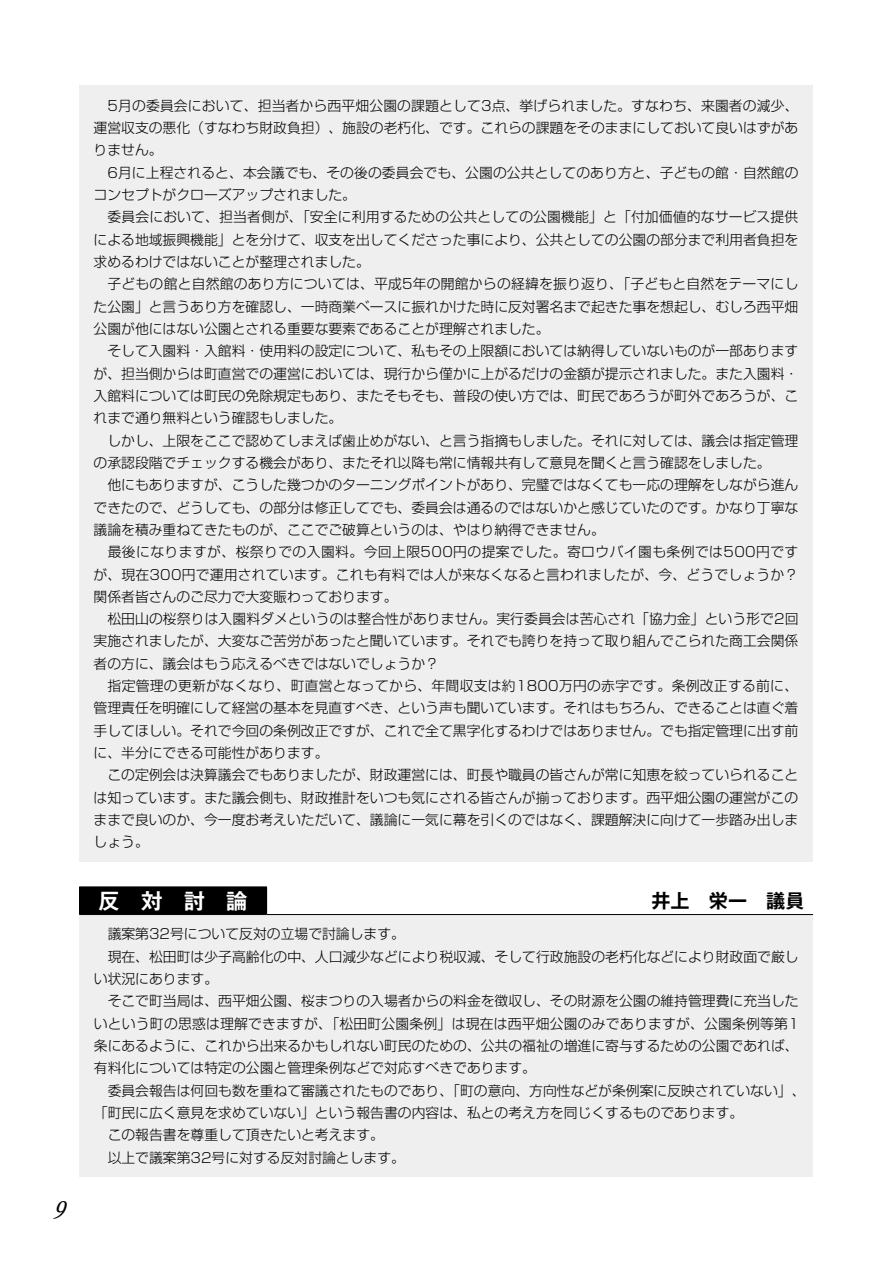
<style>
.page{position:relative;width:893px;height:1263px;background:#fff}
.page>*{position:absolute;margin:0;border:0;box-sizing:border-box;transform-origin:0 0}
.t1{font:italic 27.6px "DF Lei Ga So Std W5";color:#000;scale:.8 1}
.t2{font:700 21.3px "Gothic MB101 Pro De";color:#fff}
.t3{font:700 19.2px "Gothic MB101 Pro De";color:#000}
.t4{font:300 13.8px/22.4px "Shin Go Pro";color:#000}
.t5{font:300 13.8px "Shin Go Pro";letter-spacing:.03em;color:#000}
</style>
<div class="page">
<div style="left:80px;top:887px;width:187px;height:27px;background:#000"></div>
<div style="left:80px;top:914px;width:733px;height:263px;background:#efefef"></div>
<hr style="left:267px;top:914px;width:546px;height:1px;background:#000">
<hr style="left:79px;top:886px;width:188px;height:1px;background:#000">
<svg style="left:79px;top:887px;width:1px;height:27px"></svg>
<hr style="left:79px;top:914px;width:188px;height:1px;background:#000">
<div style="left:79px;top:86px;width:734px;height:776px;background:#efefef"></div>
<h1 class="t1" style="left:52px;top:1194px;width:28px">9</h1>
<p class="t4" style="left:94px;top:93px;width:707px;text-align:justify">　５月の委員会において、担当者から西平畑公園の課題として３点、挙げられました。すなわち、来園者の減少、運営収支の悪化（すなわち財政負担）、施設の老朽化、です。これらの課題をそのままにしておいて良いはずがありません。</p>
<p class="t4" style="left:94px;top:160px;width:706px;text-indent:14px">６月に上程されると、本会議でも、その後の委員会でも、公園の公共としてのあり方と、子どもの館・自然館のコンセプトがクローズアップされました。<br>　委員会において、担当者側が、「安全に利用するための公共としての公園機能」と「付加価値的なサービス提供による地域振興機能」とを分けて、収支を出してくださった事により、公共としての公園の部分まで利用者負担を求めるわけではないことが整理されました。<br>　子どもの館と自然館のあり方については、平成５年の開館からの経緯を振り返り、「子どもと自然をテーマにした公園」と言うあり方を確認し、一時商業ベースに振れかけた時に反対署名まで起きた事を想起し、むしろ西平畑公園が他にはない公園とされる重要な要素であることが理解されました。<br>　そして入園料・入館料・使用料の設定について、私もその上限額においては納得していないものが一部ありますが、担当側からは町直営での運営においては、現行から僅かに上がるだけの金額が提示されました。また入園料・入館料については町民の免除規定もあり、またそもそも、普段の使い方では、町民であろうが町外であろうが、これまで通り無料という確認もしました。<br>　しかし、上限をここで認めてしまえば歯止めがない、と言う指摘もしました。それに対しては、議会は指定管理の承認段階でチェックする機会があり、またそれ以降も常に情報共有して意見を聞くと言う確認をしました。<br>　他にもありますが、こうした幾つかのターニングポイントがあり、完璧ではなくても一応の理解をしながら進んできたので、どうしても、の部分は修正してでも、委員会は通るのではないかと感じていたのです。かなり丁寧な議論を積み重ねてきたものが、ここでご破算というのは、やはり納得できません。<br>　最後になりますが、桜祭りでの入園料。今回上限500</p>
<p class="t5" style="left:453px;top:541px;width:282px">円の提案でした。寄ロウバイ園も条例では500</p>
<p class="t4" style="left:94px;top:539px;width:706px;text-indent:663px">円ですが、現在300円で運用されています。これも有料では人が来なくなると言われましたが、今、どうでしょうか？関係者皆さんのご尽力で大変賑わっております。<br>　松田山の桜祭りは入園料ダメというのは整合性がありません。実行委員会は苦心され「協力金」という形で2回実施されましたが、大変なご苦労があったと聞いています。それでも誇りを持って取り組んでこられた商工会関係者の方に、議会はもう応えるべきではないでしょうか？<br>　指定管理の更新がなくなり、町直営となってから、年間収支は約1800万円の赤字です。条例改正する前に、管理責任を明確にして経営の基本を見直すべき、という声も聞いています。それはもちろん、できることは直ぐ着手してほしい。それで今回の条例改正ですが、これで全て黒字化するわけではありません。でも指定管理に出す前に、半分にできる可能性があります。<br>　この定例会は決算議会でもありましたが、財政運営には、町長や職員の皆さんが常に知恵を絞っていられることは知っています。また議会側も、財政推計をいつも気にされる皆さんが揃っております。西平畑公園の運営がこのままで良いのか、今一度お考えいただいて、議論に一気に幕を引くのではなく、課題解決に向けて一歩踏み出しましょう。</p>
<h2 class="t2" style="left:99px;top:883px;width:150px">反　対　討　論</h2>
<h3 class="t3" style="left:651px;top:885px;width:155px">井上　栄一　議員</h3>
<p class="t4" style="left:94px;top:921px;width:706px">　議案第３２号について反対の立場で討論します。<br>　現在、松田町は少子高齢化の中、人口減少などにより税収減、そして行政施設の老朽化などにより財政面で厳しい状況にあります。<br>　そこで町当局は、西平畑公園、桜まつりの入場者からの料金を徴収し、その財源を公園の維持管理費に充当したいという町の思惑は理解できますが、「松田町公園条例」は現在は西平畑公園のみでありますが、公園条例等第１条にあるように、これから出来るかもしれない町民のための、公共の福祉の増進に寄与するための公園であれば、有料化については特定の公園と管理条例などで対応すべきであります。<br>　委員会報告は何回も数を重ねて審議されたものであり、「町の意向、方向性などが条例案に反映されていない」、「町民に広く意見を求めていない」という報告書の内容は、私との考え方を同じくするものであります。<br>　この報告書を尊重して頂きたいと考えます。<br>　以上で議案第３２号に対する反対討論とします。</p>
</div>
